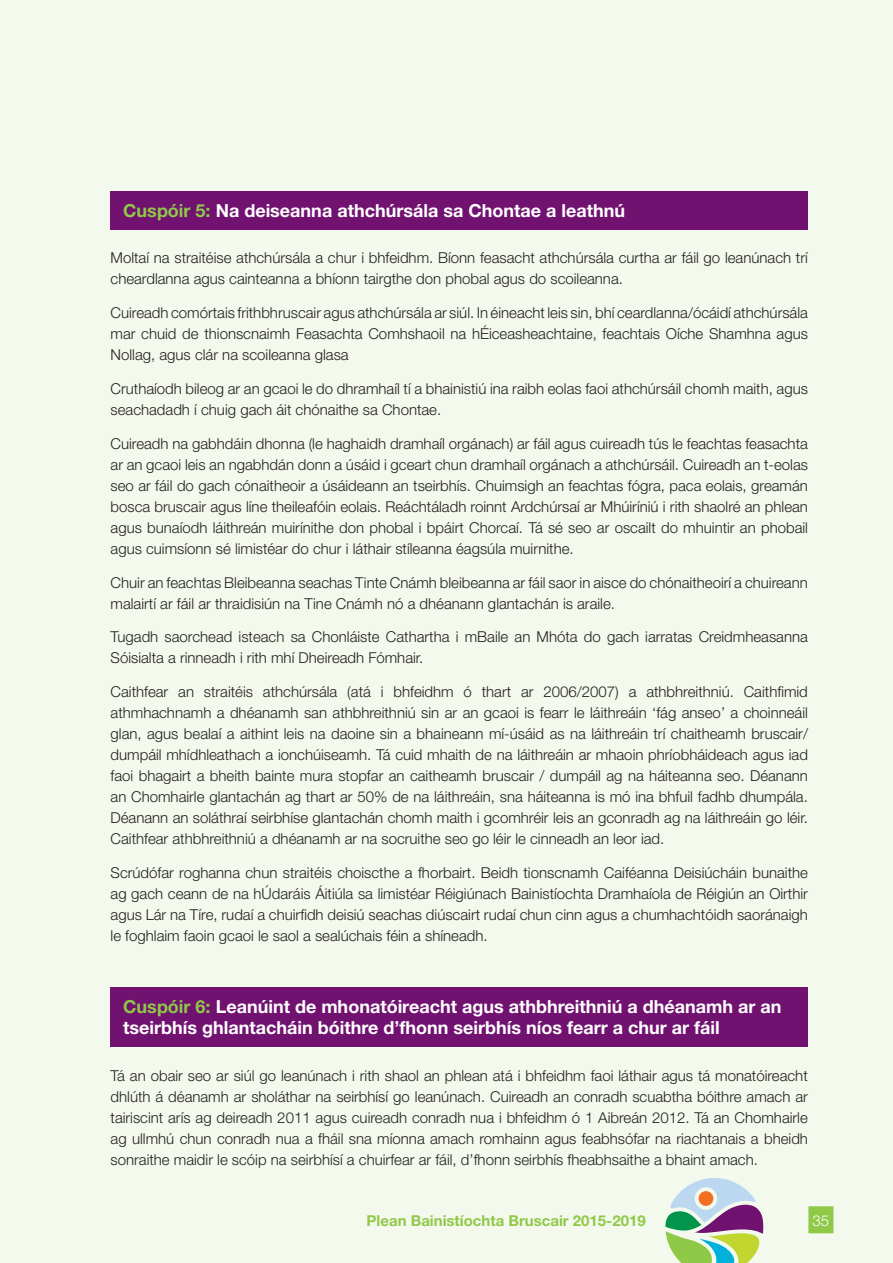
<style>
.page{position:relative;width:893px;height:1263px;background:#f4f9ee}
.page>*{position:absolute;margin:0;border:0;box-sizing:border-box;transform-origin:0 0}
.t1{font:700 18px/21px "Helvetica Neue LT Std";color:#fff}
.t2{font:300 15px/21px "Helvetica Neue LT Std";color:#231f20;text-align:justify}
.t3{font:700 15px "Helvetica Neue LT Std";color:#90c848}
.t4{font:300 15px "Helvetica Neue LT Std";color:#fff}
.s1{color:#90c848}
</style>
<div class="page">
<div style="left:808px;top:1206px;width:25px;height:27px;background:#90c848"></div>
<svg style="left:665px;top:1178px;width:99px;height:85px"></svg>
<div style="left:111px;top:191px;width:697px;height:39px;background:#711271"></div>
<div style="left:111px;top:987px;width:697px;height:60px;background:#711271"></div>
<p class="t1" style="left:123px;top:200px;width:503px"><span class="s1">Cuspóir 5:</span> Na deiseanna athchúrsála sa Chontae a leathnú</p>
<p class="t2" style="left:111px;top:247px;width:699px">Moltaí na straitéise athchúrsála a chur i bhfeidhm. Bíonn feasacht athchúrsála curtha ar fáil go leanúnach trí cheardlanna agus cainteanna a bhíonn tairgthe don phobal agus do scoileanna.</p>
<p class="t2" style="left:111px;top:302px;width:699px">Cuireadh comórtais frithbhruscair agus athchúrsála ar siúl. In éineacht leis sin, bhí ceardlanna/ócáidí athchúrsála mar chuid de thionscnaimh Feasachta Comhshaoil na hÉiceasheachtaine, feachtais Oíche Shamhna agus Nollag, agus clár na scoileanna glasa</p>
<p class="t2" style="left:111px;top:378px;width:699px">Cruthaíodh bileog ar an gcaoi le do dhramhaíl tí a bhainistiú ina raibh eolas faoi athchúrsáil chomh maith, agus seachadadh í chuig gach áit chónaithe sa Chontae.</p>
<p class="t2" style="left:111px;top:433px;width:699px">Cuireadh na gabhdáin dhonna (le haghaidh dramhaíl orgánach) ar fáil agus cuireadh tús le feachtas feasachta ar an gcaoi leis an ngabhdán donn a úsáid i gceart chun dramhaíl orgánach a athchúrsáil. Cuireadh an t-eolas seo ar fáil do gach cónaitheoir a úsáideann an tseirbhís. Chuimsigh an feachtas fógra, paca eolais, greamán bosca bruscair agus líne theileafóin eolais. Reáchtáladh roinnt Ardchúrsaí ar Mhúiríniú i rith shaolré an phlean agus bunaíodh láithreán muirínithe don phobal i bpáirt Chorcaí. Tá sé seo ar oscailt do mhuintir an phobail agus cuimsíonn sé limistéar do chur i láthair stíleanna éagsúla muirnithe.</p>
<p class="t2" style="left:111px;top:571px;width:699px">Chuir an feachtas Bleibeanna seachas Tinte Cnámh bleibeanna ar fáil saor in aisce do chónaitheoirí a chuireann malairtí ar fáil ar thraidisiún na Tine Cnámh nó a dhéanann glantachán is araile.</p>
<p class="t2" style="left:111px;top:626px;width:699px">Tugadh saorchead isteach sa Chonláiste Cathartha i mBaile an Mhóta do gach iarratas Creidmheasanna<br>Sóisialta a rinneadh i rith mhí Dheireadh Fómhair.</p>
<p class="t2" style="left:111px;top:681px;width:699px">Caithfear an straitéis athchúrsála (atá i bhfeidhm ó thart ar 2006/2007) a athbhreithniú. Caithfimid athmhachnamh a dhéanamh san athbhreithniú sin ar an gcaoi is fearr le láithreáin ‘fág anseo’ a choinneáil glan, agus bealaí a aithint leis na daoine sin a bhaineann mí-úsáid as na láithreáin trí chaitheamh bruscair/ dumpáil mhídhleathach a ionchúiseamh. Tá cuid mhaith de na láithreáin ar mhaoin phríobháideach agus iad faoi bhagairt a bheith bainte mura stopfar an caitheamh bruscair / dumpáil ag na háiteanna seo. Déanann an Chomhairle glantachán ag thart ar 50% de na láithreáin, sna háiteanna is mó ina bhfuil fadhb dhumpála.<br>Déanann an soláthraí seirbhíse glantachán chomh maith i gcomhréir leis an gconradh ag na láithreáin go léir.<br>Caithfear athbhreithniú a dhéanamh ar na socruithe seo go léir le cinneadh an leor iad.</p>
<p class="t2" style="left:111px;top:862px;width:699px">Scrúdófar roghanna chun straitéis choiscthe a fhorbairt. Beidh tionscnamh Caiféanna Deisiúcháin bunaithe ag gach ceann de na hÚdaráis Áitiúla sa limistéar Réigiúnach Bainistíochta Dramhaíola de Réigiún an Oirthir agus Lár na Tíre, rudaí a chuirfidh deisiú seachas diúscairt rudaí chun cinn agus a chumhachtóidh saoránaigh le foghlaim faoin gcaoi le saol a sealúchais féin a shíneadh.</p>
<p class="t1" style="left:123px;top:996px;width:660px"><span class="s1">Cuspóir 6:</span> Leanúint de mhonatóireacht agus athbhreithniú a dhéanamh ar an tseirbhís ghlantacháin bóithre d’fhonn seirbhís níos fearr a chur ar fáil</p>
<p class="t2" style="left:111px;top:1064px;width:699px">Tá an obair seo ar siúl go leanúnach i rith shaol an phlean atá i bhfeidhm faoi láthair agus tá monatóireacht dhlúth á déanamh ar sholáthar na seirbhísí go leanúnach. Cuireadh an conradh scuabtha bóithre amach ar tairiscint arís ag deireadh 2011 agus cuireadh conradh nua i bhfeidhm ó 1 Aibreán 2012. Tá an Chomhairle ag ullmhú chun conradh nua a fháil sna míonna amach romhainn agus feabhsófar na riachtanais a bheidh sonraithe maidir le scóip na seirbhísí a chuirfear ar fáil, d’fhonn seirbhís fheabhsaithe a bhaint amach.</p>
<p class="t3" style="left:367px;top:1211px;width:281px">Plean Bainistíochta Bruscair 2015-2019</p>
<p class="t4" style="left:813px;top:1211px;width:22px">35<span class="s1">.</span></p>
</div>
